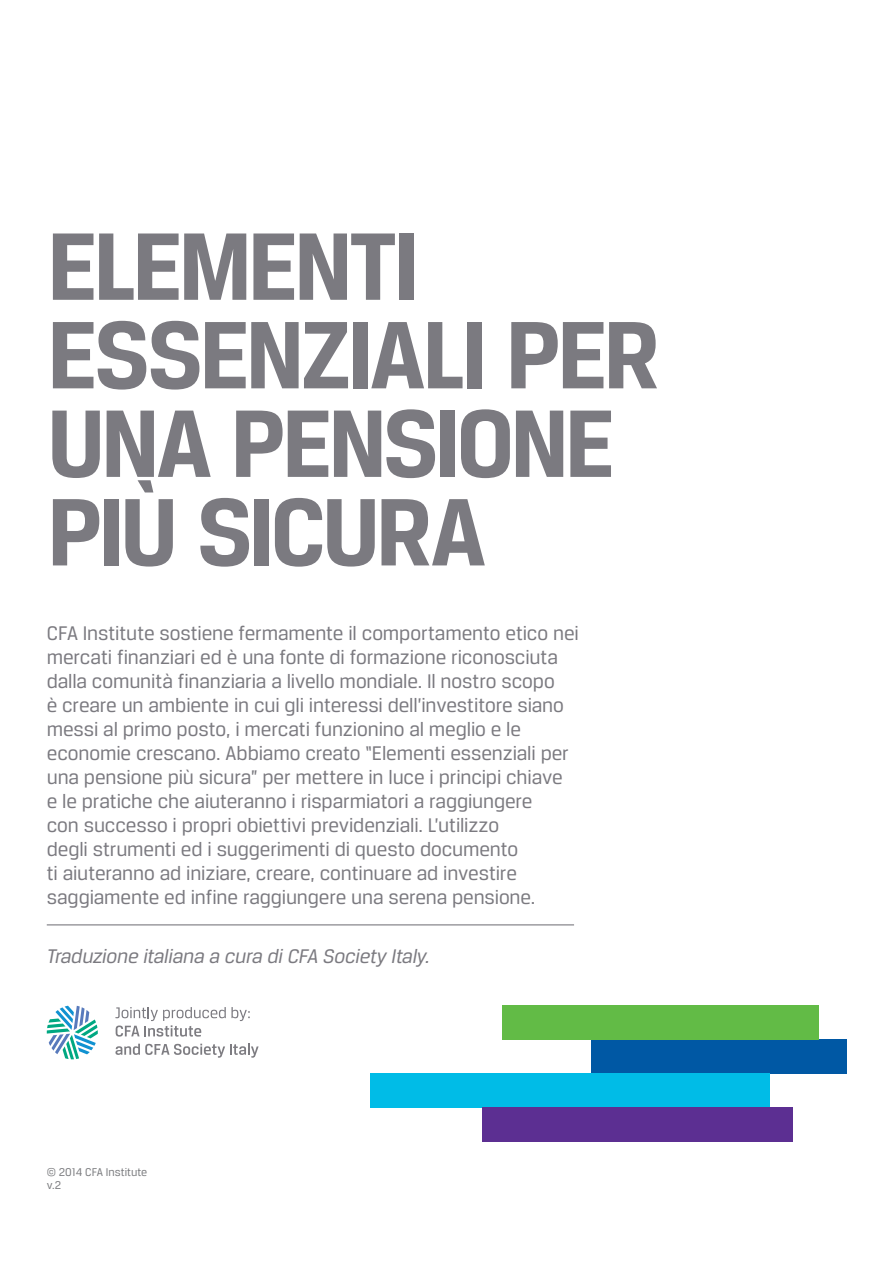
<style>
.page{position:relative;width:893px;height:1263px;background:#fff}
.page>*{position:absolute;margin:0;border:0;box-sizing:border-box;transform-origin:0 0}
.t1{font:700 102px/88.5px "CFA Breuer Text";letter-spacing:-.045em;color:#7b7a80}
.t2{font:21px/24px "CFA Breuer Text";letter-spacing:-.01em;color:#7b7a80}
.t3{font:italic 21px "CFA Breuer Text";letter-spacing:-.01em;color:#7b7a80}
.t4{font:12px/13.5px "CFA Breuer Text";color:#7b7c7f}
</style>
<div class="page">
<div style="left:591px;top:1040px;width:255px;height:34px;background:#0058a4"></div>
<div style="left:502px;top:1006px;width:316px;height:34px;background:#62bb46"></div>
<div style="left:370px;top:1074px;width:399px;height:34px;background:#00bce7"></div>
<div style="left:482px;top:1108px;width:311px;height:34px;background:#5c2f92"></div>
<svg style="left:47px;top:1006px;width:51px;height:53px"></svg>
<svg style="left:115px;top:1007px;width:135px;height:29px"></svg>
<svg style="left:115px;top:1044px;width:144px;height:14px"></svg>
<hr style="left:47px;top:924px;width:527px;height:1px;background:#7b7a80">
<h1 class="t1" style="left:47px;top:220px;width:615px">ELEMENTI<br>ESSENZIALI PER<br>UNA PENSIONE<br>PIÙ SICURA</h1>
<p class="t2" style="left:47px;top:621px;width:533px">CFA Institute sostiene fermamente il comportamento etico nei mercati finanziari ed è una fonte di formazione riconosciuta dalla comunità finanziaria a livello mondiale. Il nostro scopo<br>è creare un ambiente in cui gli interessi dell’investitore siano messi al primo posto, i mercati funzionino al meglio e le economie crescano. Abbiamo creato “Elementi essenziali per una pensione più sicura” per mettere in luce i principi chiave<br>e le pratiche che aiuteranno i risparmiatori a raggiungere<br>con successo i propri obiettivi previdenziali. L’utilizzo<br>degli strumenti ed i suggerimenti di questo documento<br>ti aiuteranno ad iniziare, creare, continuare ad investire saggiamente ed infine raggiungere una serena pensione.</p>
<p class="t3" style="left:47px;top:945px;width:385px">Traduzione italiana a cura di CFA Society Italy.</p>
<p class="t4" style="left:47px;top:1165px;width:102px">© 2014 CFA Institute v.2</p>
</div>
